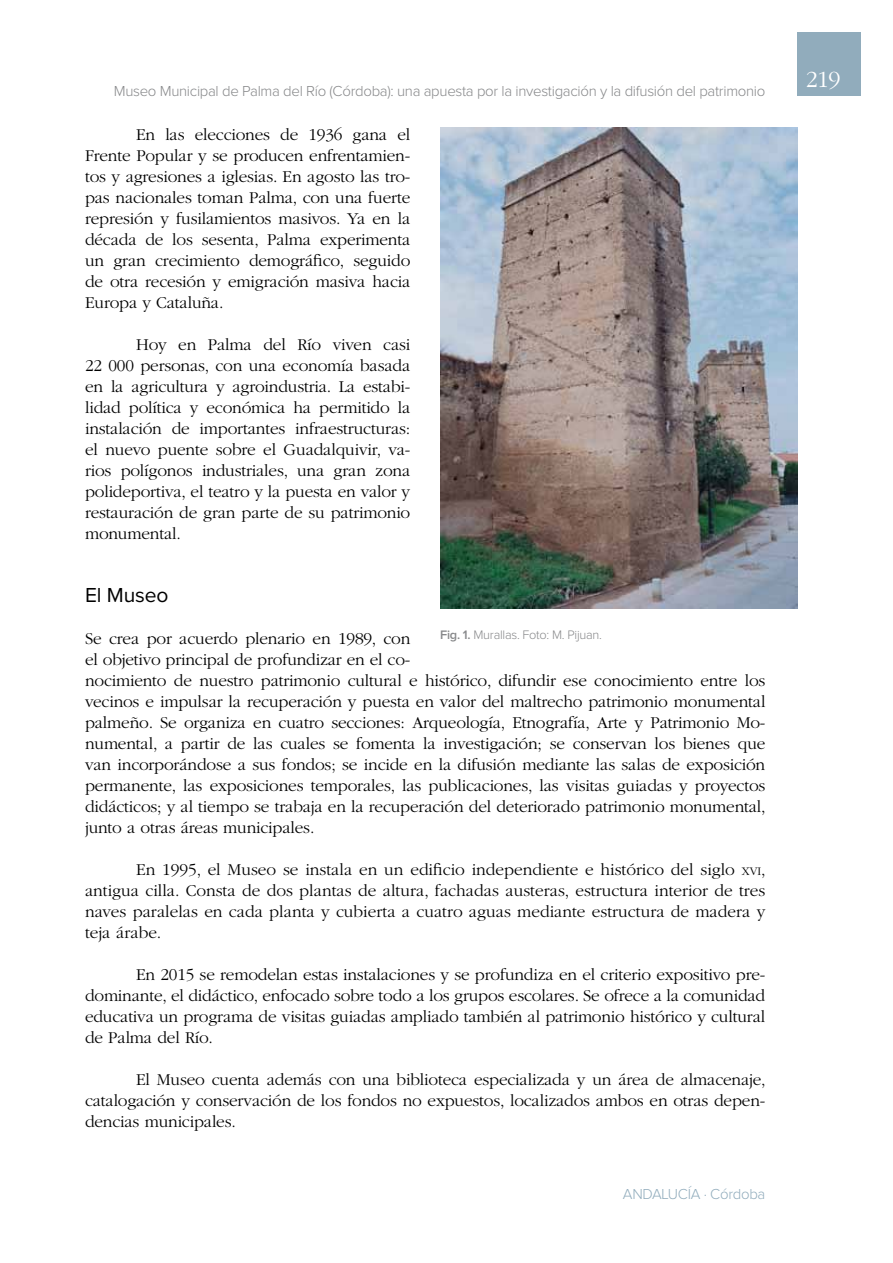
<style>
.page{position:relative;width:893px;height:1263px;background:#fff}
.page>*{position:absolute;margin:0;border:0;box-sizing:border-box;transform-origin:0 0}
.t1{font:300 24px "ITC Garamond Std";color:#fff}
.t2{font:21px "Proxima Nova";color:#000}
.t3{font:300 17.25px/21px "ITC Garamond Std";letter-spacing:-.01em;color:#000;text-align:justify}
.t4{font:300 15px "Proxima Nova";letter-spacing:-.02em;color:#87888a}
.t5{font:300 15px "Proxima Nova";letter-spacing:-.02em;color:#91acbc}
.t6{font:300 12.75px "Proxima Nova";letter-spacing:-.02em;color:#87888a}
.s1{font-size:12.15px}
.s2{font-weight:600}
</style>
<div class="page">
<div style="left:797px;top:32px;width:64px;height:64px;background:#91acbc"></div>
<img style="left:440px;top:128px;width:357px;height:480px">
<p class="t4" style="left:114px;top:84px;width:653px">Museo Municipal de Palma del Río (Córdoba): una apuesta por la investigación y la difusión del patrimonio</p>
<p class="t3" style="left:85px;top:125px;width:327px;text-indent:51px">En las elecciones de 1936 gana el Frente Popular y se producen enfrentamien&shy;tos y agresiones a iglesias. En agosto las tro&shy;pas nacionales toman Palma, con una fuerte represión y fusilamientos masivos. Ya en la década de los sesenta, Palma experimenta un gran crecimiento demográfico, seguido de otra recesión y emigración masiva hacia Europa y Cataluña.</p>
<p class="t3" style="left:85px;top:335px;width:327px;text-indent:51px">Hoy en Palma del Río viven casi 22 000 personas, con una economía basada en la agricultura y agroindustria. La estabi&shy;lidad política y económica ha permitido la instalación de importantes infraestructuras: el nuevo puente sobre el Guadalquivir, va&shy;rios polígonos industriales, una gran zona polideportiva, el teatro y la puesta en valor y restauración de gran parte de su patrimonio monumental.</p>
<p class="t2" style="left:85px;top:586px;width:85px">El Museo</p>
<p class="t3" style="left:85px;top:629px;width:682px;text-align:left">Se crea por acuerdo plenario en 1989, con<br>el objetivo principal de profundizar en el co-<br>nocimiento de nuestro patrimonio cultural e histórico, difundir ese conocimiento entre los vecinos e impulsar la recuperación y puesta en valor del maltrecho patrimonio monumental palmeño. Se organiza en cuatro secciones: Arqueología, Etnografía, Arte y Patrimonio Mo&shy;numental, a partir de las cuales se fomenta la investigación; se conservan los bienes que van incorporándose a sus fondos; se incide en la difusión mediante las salas de exposición permanente, las exposiciones temporales, las publicaciones, las visitas guiadas y proyectos didácticos; y al tiempo se trabaja en la recuperación del deteriorado patrimonio monumental, junto a otras áreas municipales.</p>
<p class="t3" style="left:85px;top:860px;width:682px;text-indent:51px">En 1995, el Museo se instala en un edificio independiente e histórico del siglo <span class="s1">xvi</span>, antigua cilla. Consta de dos plantas de altura, fachadas austeras, estructura interior de tres naves paralelas en cada planta y cubierta a cuatro aguas mediante estructura de madera y teja árabe.</p>
<p class="t3" style="left:85px;top:965px;width:682px;text-indent:51px">En 2015 se remodelan estas instalaciones y se profundiza en el criterio expositivo pre&shy;dominante, el didáctico, enfocado sobre todo a los grupos escolares. Se ofrece a la comunidad educativa un programa de visitas guiadas ampliado también al patrimonio histórico y cultural de Palma del Río.</p>
<p class="t3" style="left:85px;top:1070px;width:682px;text-indent:51px">El Museo cuenta además con una biblioteca especializada y un área de almacenaje, catalogación y conservación de los fondos no expuestos, localizados ambos en otras depen&shy;dencias municipales.</p>
<p class="t6" style="left:440px;top:629px;width:163px"><span class="s2">Fig. 1.</span> Murallas. Foto: M. Pijuan.</p>
<p class="t5" style="left:623px;top:1187px;width:144px">ANDALUCÍA · Córdoba</p>
<h1 class="t1" style="left:806px;top:67px;width:36px">219</h1>
</div>
